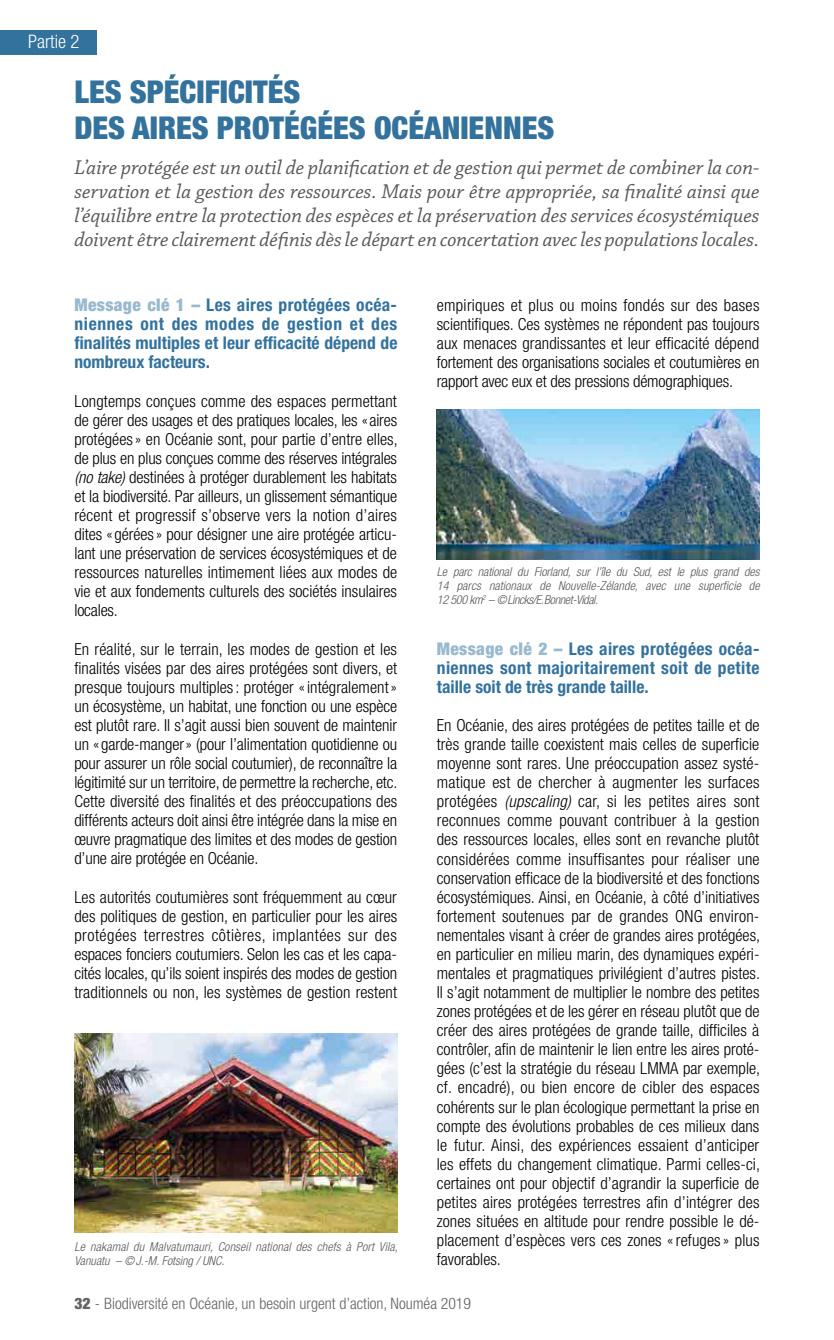
<style>
.page{position:relative;width:834px;height:1340px;background:#fff}
.page>*{position:absolute;margin:0;border:0;box-sizing:border-box;transform-origin:0 0}
.t1{font:900 condensed 31.5px/36.2px "Helvetica Neue LT Std";color:#33729d}
.t2{font:italic 21px/24.2px "Chaparral Pro";letter-spacing:-.005em;color:#575756;text-align:justify}
.t3{font:300 condensed 18.72px "Helvetica Neue LT Std";color:#fff}
.t4{font:700 condensed 17.5px/19.1px "Helvetica Neue LT Std";color:#33729d;text-align:justify}
.t5{font:300 condensed 16.62px/19.1px "Helvetica Neue LT Std";color:#000;text-align:justify}
.t6{font:300 condensed 15.75px "Helvetica Neue LT Std";color:#646363}
.t7{font:italic 300 condensed 12.25px/14.2px "Helvetica Neue LT Std";letter-spacing:.005em;color:#575756}
.s1{font-weight:900;color:#99b9ce}
.s2{font-style:italic}
.s3{font-weight:900}
</style>
<div class="page">
<img style="left:74px;top:1033px;width:323px;height:199px">
<img style="left:437px;top:409px;width:322px;height:150px">
<div style="left:0;top:30px;width:97px;height:25px;background:#33729d"></div>
<p class="t3" style="left:28px;top:31px;width:53px">Partie 2</p>
<h1 class="t1" style="left:74px;top:73px;width:479px">LES SPÉCIFICITÉS<br>DES AIRES PROTÉGÉES OCÉANIENNES</h1>
<p class="t2" style="left:74px;top:156px;width:686px">L’aire protégée est un outil de planification et de gestion qui permet de combiner la con&shy;servation et la gestion des ressources. Mais pour être appropriée, sa finalité ainsi que l’équilibre entre la protection des espèces et la préservation des services écosystémiques doivent être clairement définis dès le départ en concertation avec les populations locales.</p>
<p class="t4" style="left:74px;top:295px;width:324px"><span class="s1">MESSAGE CLÉ 1 –</span> Les aires protégées océa&shy;niennes ont des modes de gestion et des finalités multiples et leur efficacité dépend de nombreux facteurs.</p>
<p class="t5" style="left:74px;top:391px;width:325px">Longtemps conçues comme des espaces permettant de gérer des usages et des pratiques locales, les «aires protégées» en Océanie sont, pour partie d’entre elles, de plus en plus conçues comme des réserves intégrales <span class="s2">(no take)</span> destinées à protéger durablement les habitats et la biodiversité. Par ailleurs, un glissement sémantique récent et progressif s’observe vers la notion d’aires dites « gérées» pour désigner une aire protégée articu‑ lant une préservation de services écosystémiques et de ressources naturelles intimement liées aux modes de vie et aux fondements culturels des sociétés insulaires locales.</p>
<p class="t5" style="left:74px;top:639px;width:324px">En réalité, sur le terrain, les modes de gestion et les finalités visées par des aires protégées sont divers, et presque toujours multiples: protéger «intégralement» un écosystème, un habitat, une fonction ou une espèce est plutôt rare. Il s’agit aussi bien souvent de maintenir un «garde-manger» (pour l’alimentation quotidienne ou pour assurer un rôle social coutumier), de reconnaître la légitimité sur un territoire, de permettre la recherche, etc.<br>Cette diversité des finalités et des préoccupations des différents acteurs doit ainsi être intégrée dans la mise en œuvre pragmatique des limites et des modes de gestion d’une aire protégée en Océanie.</p>
<p class="t5" style="left:74px;top:887px;width:324px">Les autorités coutumières sont fréquemment au cœur des politiques de gestion, en particulier pour les aires protégées terrestres côtières, implantées sur des espaces fonciers coutumiers. Selon les cas et les capa‑ cités locales, qu’ils soient inspirés des modes de gestion traditionnels ou non, les systèmes de gestion restent</p>
<p class="t7" style="left:74px;top:1239px;width:325px">Le nakamal du Malvatumauri, Conseil national des chefs à Port Vila,<br>Vanuatu – ©J.-M. Fotsing / UNC.</p>
<p class="t5" style="left:437px;top:295px;width:324px">empiriques et plus ou moins fondés sur des bases scientifiques. Ces systèmes ne répondent pas toujours aux menaces grandissantes et leur efficacité dépend fortement des organisations sociales et coutumières en rapport avec eux et des pressions démographiques.</p>
<p class="t7" style="left:437px;top:565px;width:324px;text-align:justify">Le parc national du Fiorland, sur l’île du Sud, est le plus grand des 14 parcs nationaux de Nouvelle-Zélande, avec une superficie de 12 500 km<sup>2</sup> – ©Lincks/E.Bonnet-Vidal.</p>
<p class="t4" style="left:437px;top:638px;width:324px"><span class="s1">MESSAGE CLÉ 2 –</span> Les aires protégées océa&shy;niennes sont majoritairement soit de petite taille soit de très grande taille.</p>
<p class="t5" style="left:437px;top:715px;width:325px;text-align:left">En Océanie, des aires protégées de petites taille et de très grande taille coexistent mais celles de superficie moyenne sont rares. Une préoccupation assez systé&shy;matique est de chercher à augmenter les surfaces protégées <span class="s2">(upscaling)</span> car, si les petites aires sont reconnues comme pouvant contribuer à la gestion des ressources locales, elles sont en revanche plutôt considérées comme insuffisantes pour réaliser une conservation efficace de la biodiversité et des fonctions écosystémiques. Ainsi, en Océanie, à côté d’initiatives fortement soutenues par de grandes ONG environ&shy;nementales visant à créer de grandes aires protégées, en particulier en milieu marin, des dynamiques expéri‑ mentales et pragmatiques privilégient d’autres pistes.<br>Il s’agit notamment de multiplier le nombre des petites zones protégées et de les gérer en réseau plutôt que de créer des aires protégées de grande taille, difficiles à contrôler, afin de maintenir le lien entre les aires proté‑ gées (c’est la stratégie du réseau LMMA par exemple, cf. encadré), ou bien encore de cibler des espaces cohérents sur le plan écologique permettant la prise en compte des évolutions probables de ces milieux dans le futur. Ainsi, des expériences essaient d’anticiper les effets du changement climatique. Parmi celles-ci, certaines ont pour objectif d’agrandir la superficie de petites aires protégées terrestres afin d’intégrer des zones situées en altitude pour rendre possible le dé‑ placement d’espèces vers ces zones «refuges» plus favorables.</p>
<p class="t6" style="left:74px;top:1294px;width:398px"><span class="s3">32</span> - Biodiversité en Océanie, un besoin urgent d’action, Nouméa 2019</p>
</div>
